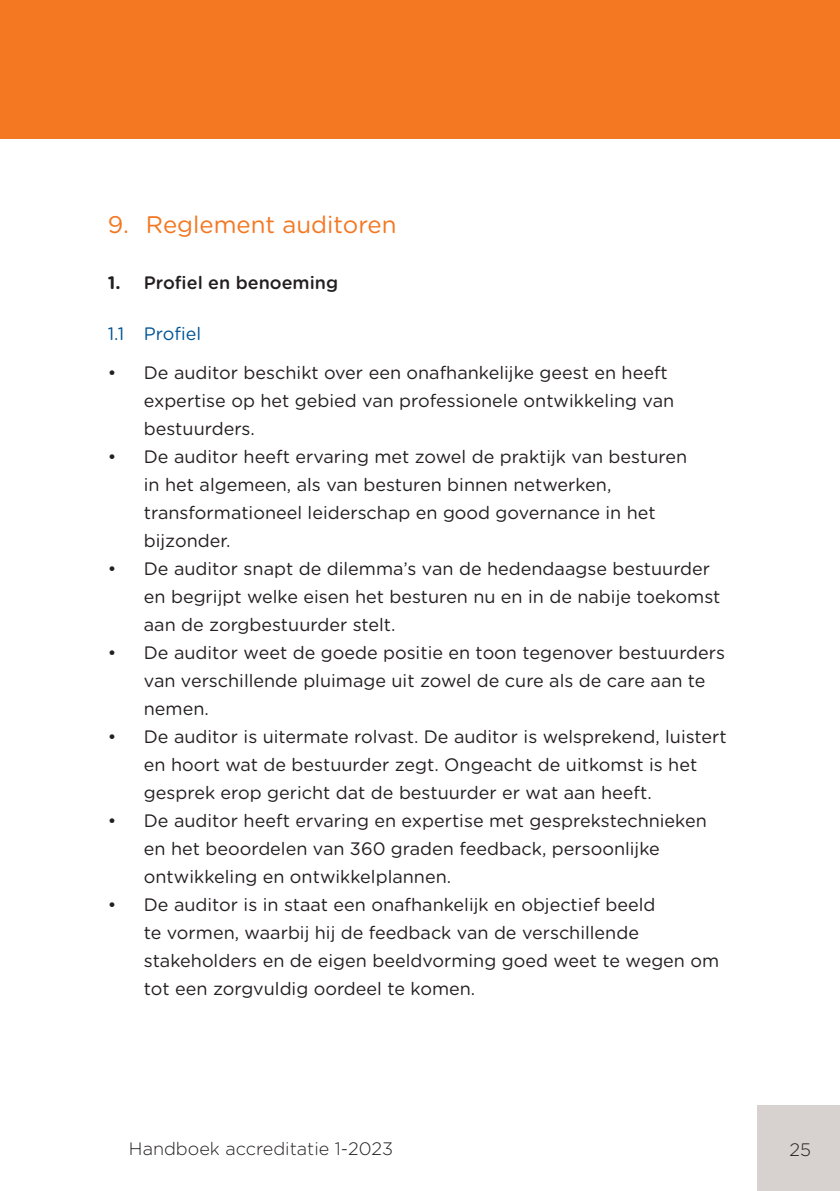
<style>
.page{position:relative;width:840px;height:1191px;background:#fff}
.page>*{position:absolute;margin:0;border:0;box-sizing:border-box;transform-origin:0 0}
.Heading_1{font:24px "Gotham Rounded";color:#f47721}
.t1{font:18px/28px "Gotham Rounded";color:#231f20}
.t2{font:300 18px "Gotham Rounded";color:#231f20}
.t3{font:500 18px "Gotham Rounded";color:#231f20}
.Heading_3{font:18px "Gotham Rounded";color:#005495}
.s1{font-weight:700}
</style>
<div class="page">
<div style="left:757px;top:1106px;width:82px;height:85px;background:#d7d2d0"></div>
<div style="left:0;top:0;width:839px;height:139px;background:#f47721"></div>
<p class="Heading_1" style="left:108px;top:208px;width:290px">9. Reglement auditoren</p>
<p class="t3" style="left:108px;top:270px;width:232px"><span class="s1">1.</span> Profiel en benoeming</p>
<p class="Heading_3" style="left:108px;top:321px;width:95px">1.1 Profiel</p>
<p class="t1" style="left:144px;top:358px;width:531px;text-indent:-36px">• De auditor beschikt over een onafhankelijke geest en heeft expertise op het gebied van professionele ontwikkeling van bestuurders.</p>
<p class="t1" style="left:144px;top:442px;width:544px;text-indent:-36px">• De auditor heeft ervaring met zowel de praktijk van besturen in het algemeen, als van besturen binnen netwerken, transformationeel leiderschap en good governance in het bijzonder.</p>
<p class="t1" style="left:144px;top:554px;width:577px;text-indent:-36px">• De auditor snapt de dilemma’s van de hedendaagse bestuurder en begrijpt welke eisen het besturen nu en in de nabije toekomst aan de zorgbestuurder stelt.</p>
<p class="t1" style="left:144px;top:638px;width:582px;text-indent:-36px">• De auditor weet de goede positie en toon tegenover bestuurders van verschillende pluimage uit zowel de cure als de care aan te nemen.</p>
<p class="t1" style="left:144px;top:722px;width:584px;text-indent:-36px">• De auditor is uitermate rolvast. De auditor is welsprekend, luistert en hoort wat de bestuurder zegt. Ongeacht de uitkomst is het gesprek erop gericht dat de bestuurder er wat aan heeft.</p>
<p class="t1" style="left:144px;top:806px;width:564px;text-indent:-36px">• De auditor heeft ervaring en expertise met gesprekstechnieken en het beoordelen van 360 graden feedback, persoonlijke ontwikkeling en ontwikkelplannen.</p>
<p class="t1" style="left:144px;top:890px;width:576px;text-indent:-36px">• De auditor is in staat een onafhankelijk en objectief beeld<br>te vormen, waarbij hij de feedback van de verschillende stakeholders en de eigen beeldvorming goed weet te wegen om tot een zorgvuldig oordeel te komen.</p>
<p class="t2" style="left:129px;top:1136px;width:265px">Handboek accreditatie 1-2023</p>
<p class="t2" style="left:789px;top:1137px;width:23px">25</p>
</div>
